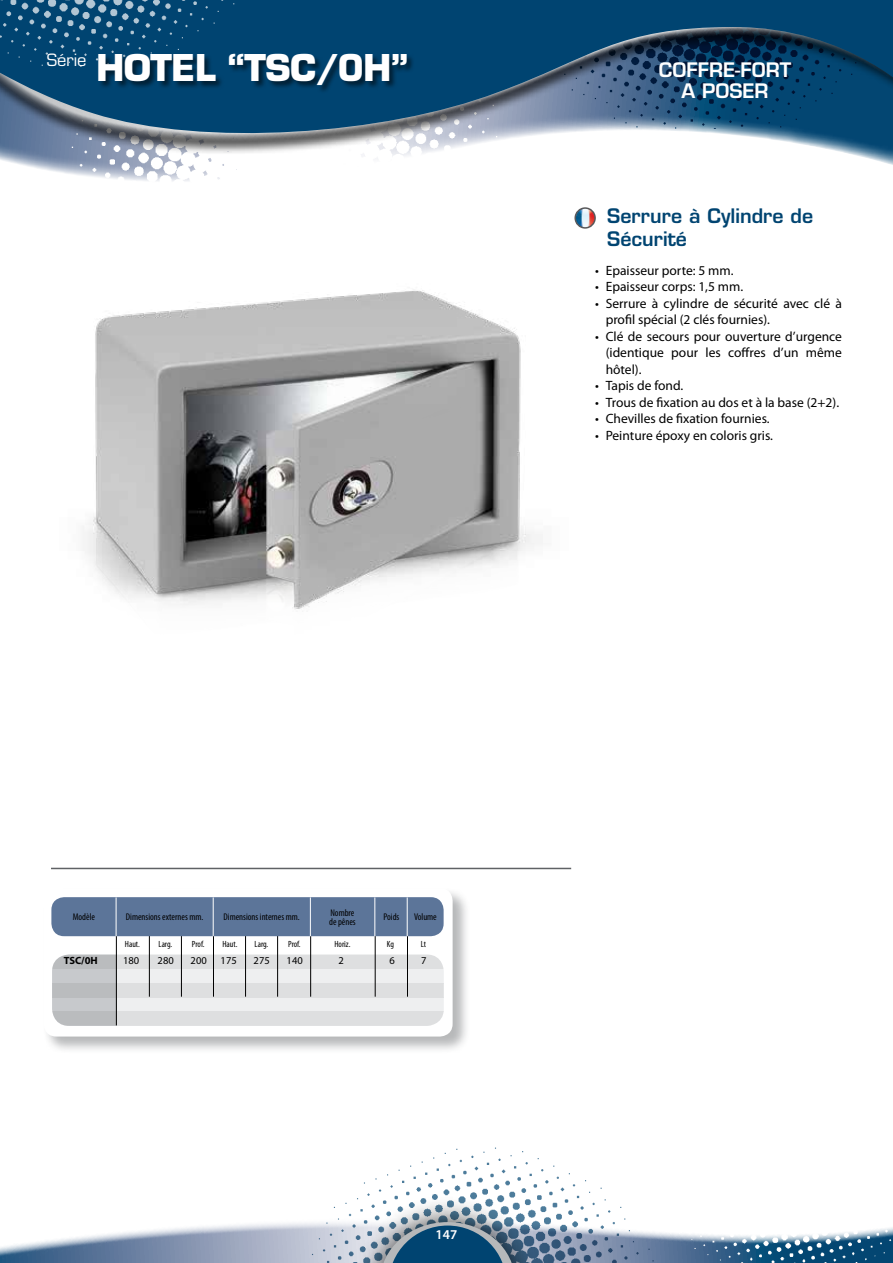
<style>
.page{position:relative;width:893px;height:1263px;background:#fff}
.page>*{position:absolute;margin:0;border:0;box-sizing:border-box;transform-origin:0 0}
.t1{font:700 36px "Eurostile LT Std";letter-spacing:-.02em;color:#fff}
.t2{font:600 19.5px/22.5px "Eurostile LT Std";color:#004471}
.t3{font:600 19.5px/21px "Eurostile LT Std";color:#fff;text-align:center}
.t4{font:16.5px "Eurostile LT Std";color:#fff}
.t5{font:13.5px/16.5px "Myriad Pro";color:#000}
.t6{font:600 13.5px "Myriad Pro";color:#fff}
.t7{font:10.5px "Myriad Pro";color:#000}
.t8{font:700 10.5px "Myriad Pro";color:#000}
.t9{font:condensed 9.75px/9px "Myriad Pro";color:#000}
.t10{font:condensed 9px "Myriad Pro";color:#000}
</style>
<div class="page">
<svg style="left:0;top:1227px;width:205px;height:36px"></svg>
<img style="left:205px;top:1147px;width:371px;height:116px">
<img style="left:576px;top:1180px;width:317px;height:83px">
<div style="left:353px;top:1195px;width:189px;height:68px;background:#000;opacity:.65"></div>
<svg style="left:380px;top:1222px;width:135px;height:41px;background:#406a87"></svg>
<img style="left:0;top:156px;width:596px;height:66px">
<svg style="left:0;top:148px;width:893px;height:8px"></svg>
<svg style="left:0;top:0;width:893px;height:148px;background:#325f81"></svg>
<img style="left:0;top:0;width:363px;height:90px">
<img style="left:83px;top:225px;width:510px;height:384px">
<hr style="left:51px;top:868px;width:520px;height:1px;background:#5f6265">
<div style="left:98px;top:53px;width:317px;height:41px;background:#000;opacity:.55"></div>
<img style="left:575px;top:208px;width:20px;height:20px;border-radius:10px">
<div style="left:574px;top:207px;width:22px;height:22px;border:2px solid #58585a;border-radius:50%"></div>
<div style="left:43px;top:887px;width:427px;height:167px;background:#5f6265;opacity:.45"></div>
<div style="left:44px;top:888px;width:409px;height:148px;background:#fff;border-radius:13px"></div>
<div style="left:52px;top:969px;width:392px;height:14px;background:#eeeff0"></div>
<div style="left:52px;top:997px;width:392px;height:14px;background:#eeeff0"></div>
<div style="left:52px;top:955px;width:392px;height:14px;background:#dedfe0"></div>
<div style="left:52px;top:983px;width:392px;height:14px;background:#dedfe0"></div>
<div style="left:52px;top:1011px;width:392px;height:15px;background:#dedfe0"></div>
<svg style="left:52px;top:954px;width:65px;height:72px;background:#c0c2c5"></svg>
<hr style="left:213px;top:935px;width:1px;height:62px;background:#000">
<hr style="left:310px;top:935px;width:1px;height:62px;background:#000">
<hr style="left:375px;top:935px;width:1px;height:62px;background:#000">
<hr style="left:407px;top:935px;width:1px;height:62px;background:#000">
<hr style="left:116px;top:935px;width:1px;height:90px;background:#000">
<hr style="left:149px;top:935px;width:1px;height:62px;background:#000">
<hr style="left:245px;top:935px;width:1px;height:62px;background:#000">
<hr style="left:181px;top:935px;width:1px;height:62px;background:#000">
<hr style="left:277px;top:935px;width:1px;height:62px;background:#000">
<div style="left:51px;top:897px;width:393px;height:39px;background:#5c7599;border-radius:13px"></div>
<hr style="left:213px;top:897px;width:1px;height:39px;background:#fff">
<hr style="left:310px;top:897px;width:1px;height:39px;background:#fff">
<hr style="left:374px;top:897px;width:1px;height:39px;background:#fff">
<hr style="left:407px;top:897px;width:1px;height:39px;background:#fff">
<hr style="left:116px;top:897px;width:1px;height:39px;background:#fff">
<p class="t4" style="left:47px;top:50px;width:41px">Série</p>
<h1 class="t1" style="left:96px;top:46px;width:314px">HOTEL “TSC/0H”</h1>
<h2 class="t3" style="left:659px;top:59px;width:134px">COFFRE-FORT<br>A POSER</h2>
<h2 class="t2" style="left:607px;top:205px;width:207px">Serrure à Cylindre de<br>Sécurité</h2>
<p class="t5" style="left:595px;top:262px;width:140px">• Epaisseur porte: 5 mm.</p>
<p class="t5" style="left:595px;top:279px;width:150px">• Epaisseur corps: 1,5 mm.</p>
<p class="t5" style="left:606px;top:295px;width:238px;text-indent:-11px">• Serrure à cylindre de sécurité avec clé à profil spécial (2 clés fournies).</p>
<p class="t5" style="left:606px;top:328px;width:238px;text-align:justify;text-indent:-11px">• Clé de secours pour ouverture d’urgence (identique pour les coffres d’un même hôtel).</p>
<p class="t5" style="left:595px;top:378px;width:90px">• Tapis de fond.</p>
<p class="t5" style="left:595px;top:394px;width:245px">• Trous de fixation au dos et à la base (2+2).</p>
<p class="t5" style="left:595px;top:411px;width:176px">• Chevilles de fixation fournies.</p>
<p class="t5" style="left:595px;top:427px;width:179px">• Peinture époxy en coloris gris.</p>
<p class="t9" style="left:329px;top:908px;width:28px">Nombre de pênes</p>
<p class="t9" style="left:73px;top:913px;width:24px">Modèle</p>
<p class="t9" style="left:126px;top:913px;width:79px">Dimensions externes mm.</p>
<p class="t9" style="left:224px;top:913px;width:78px">Dimensions internes mm.</p>
<p class="t9" style="left:383px;top:913px;width:17px">Poids</p>
<p class="t9" style="left:414px;top:913px;width:24px">Volume</p>
<p class="t10" style="left:125px;top:939px;width:16px">Haut.</p>
<p class="t10" style="left:159px;top:939px;width:15px">Larg.</p>
<p class="t10" style="left:192px;top:939px;width:14px">Prof.</p>
<p class="t10" style="left:222px;top:939px;width:16px">Haut.</p>
<p class="t10" style="left:255px;top:939px;width:15px">Larg.</p>
<p class="t10" style="left:288px;top:939px;width:14px">Prof.</p>
<p class="t10" style="left:334px;top:939px;width:18px">Horiz.</p>
<p class="t10" style="left:387px;top:939px;width:9px">Kg</p>
<p class="t10" style="left:421px;top:939px;width:7px">Lt</p>
<p class="t8" style="left:64px;top:955px;width:36px">TSC/0H</p>
<p class="t7" style="left:123px;top:955px;width:18px">180</p>
<p class="t7" style="left:158px;top:955px;width:18px">280</p>
<p class="t7" style="left:191px;top:955px;width:18px">200</p>
<p class="t7" style="left:221px;top:955px;width:18px">175</p>
<p class="t7" style="left:254px;top:955px;width:18px">275</p>
<p class="t7" style="left:287px;top:955px;width:18px">140</p>
<p class="t7" style="left:338px;top:955px;width:7px">2</p>
<p class="t7" style="left:389px;top:955px;width:7px">6</p>
<p class="t7" style="left:421px;top:955px;width:7px">7</p>
<p class="t6" style="left:436px;top:1227px;width:23px">147</p>
</div>
